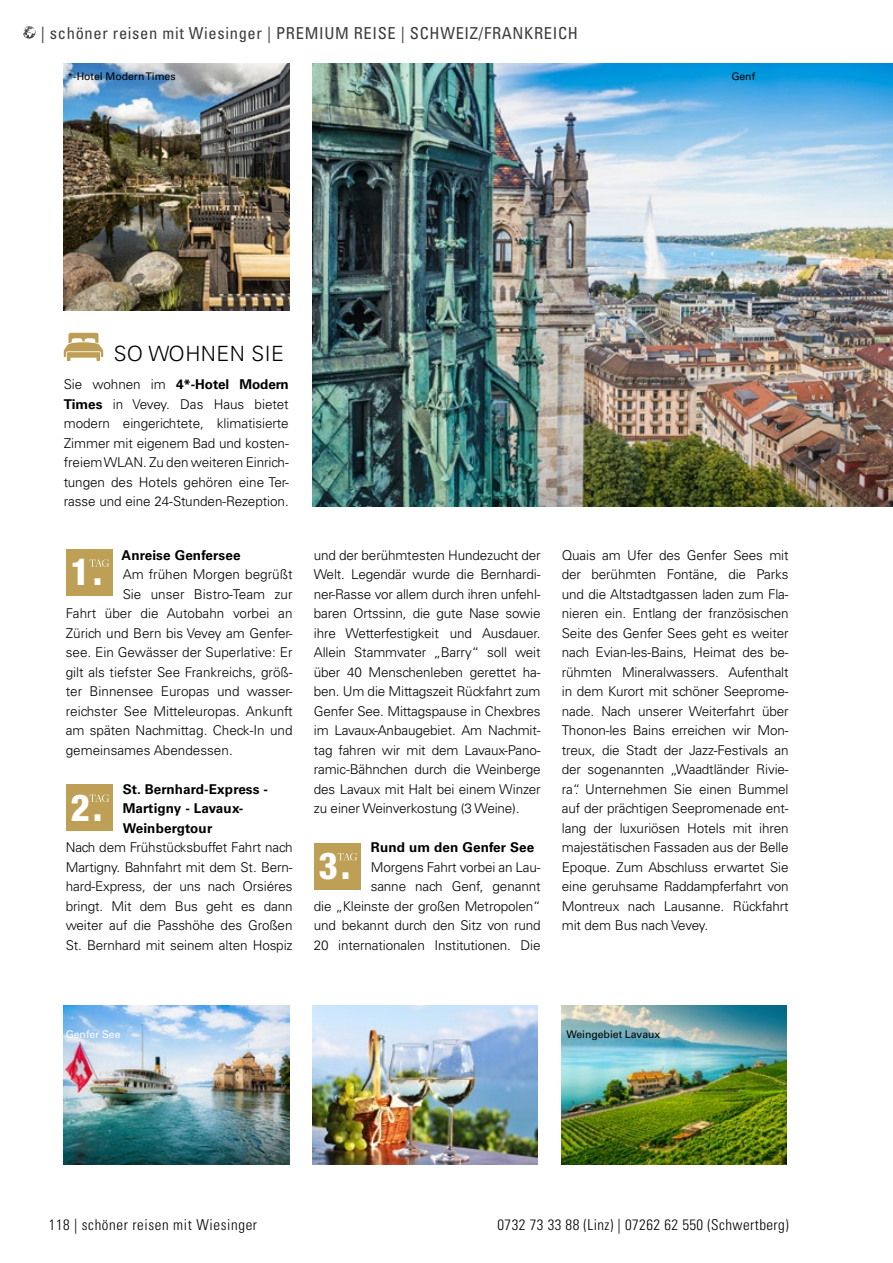
<style>
.page{position:relative;width:893px;height:1263px;background:#fff}
.page>*{position:absolute;margin:0;border:0;box-sizing:border-box;transform-origin:0 0}
.t1{font:800 condensed 37.2px "Helvetica Neue LTW1 G";color:#fff}
.t2{font:300 21px "Univers";letter-spacing:.02em;color:#000}
.t3{font:condensed 16.5px "Univers";letter-spacing:.04em;color:#3c3c3b}
.t4{font:300 condensed 15px "Univers";letter-spacing:.03em;color:#000}
.t5{font:300 13.5px/19.5px "Univers";letter-spacing:-.01em;color:#000;text-align:justify}
.t6{font:700 13.5px/19.5px "Univers";letter-spacing:.01em;color:#000}
.t7{font:10.5px "Univers";letter-spacing:-.005em;color:#000}
.t8{font:10.5px "Univers";letter-spacing:-.005em;color:#fff}
.s1{font-weight:700}
</style>
<div class="page">
<img style="left:313px;top:64px;width:580px;height:442px">
<svg style="left:23px;top:26px;width:13px;height:13px"></svg>
<div style="left:66px;top:549px;width:46px;height:47px;background:#be9f56"></div>
<svg style="left:89px;top:559px;width:20px;height:8px"></svg>
<div style="left:66px;top:784px;width:46px;height:47px;background:#be9f56"></div>
<svg style="left:89px;top:794px;width:20px;height:8px"></svg>
<div style="left:314px;top:843px;width:46px;height:47px;background:#be9f56"></div>
<svg style="left:337px;top:853px;width:20px;height:7px"></svg>
<svg style="left:64px;top:333px;width:39px;height:28px"></svg>
<img style="left:64px;top:1005px;width:225px;height:159px">
<img style="left:313px;top:1005px;width:225px;height:159px">
<img style="left:561px;top:1005px;width:226px;height:159px">
<img style="left:64px;top:64px;width:225px;height:246px">
<p class="t3" style="left:41px;top:22px;width:539px">| schöner reisen mit Wiesinger | PREMIUM REISE | SCHWEIZ/FRANKREICH</p>
<p class="t7" style="left:68px;top:70px;width:110px">*-Hotel Modern Times</p>
<h2 class="t2" style="left:114px;top:341px;width:172px">SO WOHNEN SIE</h2>
<p class="t5" style="left:64px;top:374px;width:227px">Sie wohnen im <span class="s1">4*-Hotel Modern Times</span> in Vevey. Das Haus bietet modern eingerichtete, klimatisierte Zimmer mit eigenem Bad und kosten&shy;freiem WLAN. Zu den weiteren Einrich&shy;tungen des Hotels gehören eine Ter&shy;rasse und eine 24-Stunden-Rezeption.</p>
<p class="t7" style="left:731px;top:70px;width:25px">Genf</p>
<p class="t6" style="left:122px;top:545px;width:121px">Anreise Genfersee</p>
<p class="t5" style="left:123px;top:565px;width:171px">Am frühen Morgen begrüßt</p>
<p class="t5" style="left:123px;top:584px;width:171px">Sie unser Bistro-Team zur</p>
<p class="t5" style="left:66px;top:604px;width:228px">Fahrt über die Autobahn vorbei an</p>
<p class="t5" style="left:66px;top:623px;width:228px">Zürich und Bern bis Vevey am Genfer-</p>
<p class="t5" style="left:66px;top:643px;width:228px">see. Ein Gewässer der Superlative: Er</p>
<p class="t5" style="left:66px;top:662px;width:228px">gilt als tiefster See Frankreichs, größ-</p>
<p class="t5" style="left:66px;top:682px;width:228px">ter Binnensee Europas und wasser-</p>
<p class="t5" style="left:66px;top:701px;width:228px">reichster See Mitteleuropas. Ankunft</p>
<p class="t5" style="left:66px;top:721px;width:228px">am späten Nachmittag. Check-In und</p>
<p class="t5" style="left:66px;top:740px;width:168px">gemeinsames Abendessen.</p>
<h1 class="t1" style="left:70px;top:784px;width:33px">2.</h1>
<p class="t6" style="left:123px;top:779px;width:147px">St. Bernhard-Express -<br>Martigny - Lavaux-<br>Weinbergtour</p>
<p class="t5" style="left:66px;top:838px;width:228px">Nach dem Frühstücksbuffet Fahrt nach Martigny. Bahnfahrt mit dem St. Bern&shy;hard-Express, der uns nach Orsiéres bringt. Mit dem Bus geht es dann weiter auf die Passhöhe des Großen St. Bernhard mit seinem alten Hospiz</p>
<h1 class="t1" style="left:70px;top:549px;width:33px">1.</h1>
<p class="t5" style="left:314px;top:545px;width:228px">und der berühmtesten Hundezucht der Welt. Legendär wurde die Bernhardi&shy;ner-Rasse vor allem durch ihren unfehl&shy;baren Ortssinn, die gute Nase sowie ihre Wetterfestigkeit und Ausdauer.<br>Allein Stammvater „Barry“ soll weit über 40 Menschenleben gerettet ha&shy;ben. Um die Mittagszeit Rückfahrt zum Genfer See. Mittagspause in Chexbres im Lavaux-Anbaugebiet. Am Nachmit&shy;tag fahren wir mit dem Lavaux-Pano&shy;ramic-Bähnchen durch die Weinberge des Lavaux mit Halt bei einem Winzer zu einer Weinverkostung (3 Weine).</p>
<h1 class="t1" style="left:319px;top:843px;width:33px">3.</h1>
<p class="t6" style="left:371px;top:838px;width:165px">Rund um den Genfer See</p>
<p class="t5" style="left:314px;top:857px;width:228px;text-align:right">Morgens Fahrt vorbei an Lau-<br>sanne nach Genf, genannt<br>die „Kleinste der großen Metropolen“ und bekannt durch den Sitz von rund 20 internationalen Institutionen. Die</p>
<p class="t5" style="left:562px;top:545px;width:228px">Quais am Ufer des Genfer Sees mit der berühmten Fontäne, die Parks und die Altstadtgassen laden zum Fla&shy;nieren ein. Entlang der französischen Seite des Genfer Sees geht es weiter nach Evian-les-Bains, Heimat des be&shy;rühmten Mineralwassers. Aufenthalt in dem Kurort mit schöner Seeprome&shy;nade. Nach unserer Weiterfahrt über Thonon-les Bains erreichen wir Mon&shy;treux, die Stadt der Jazz-Festivals an der sogenannten „Waadtländer Rivie&shy;ra“. Unternehmen Sie einen Bummel auf der prächtigen Seepromenade ent&shy;lang der luxuriösen Hotels mit ihren majestätischen Fassaden aus der Belle Epoque. Zum Abschluss erwartet Sie eine geruhsame Raddampferfahrt von Montreux nach Lausanne. Rückfahrt mit dem Bus nach Vevey.</p>
<p class="t8" style="left:66px;top:1028px;width:56px">Genfer See</p>
<p class="t7" style="left:567px;top:1028px;width:95px">Weingebiet Lavaux</p>
<p class="t4" style="left:49px;top:1216px;width:210px">118 | schöner reisen mit Wiesinger</p>
<p class="t4" style="left:497px;top:1216px;width:293px">0732 73 33 88 (Linz) | 07262 62 550 (Schwertberg)</p>
</div>
